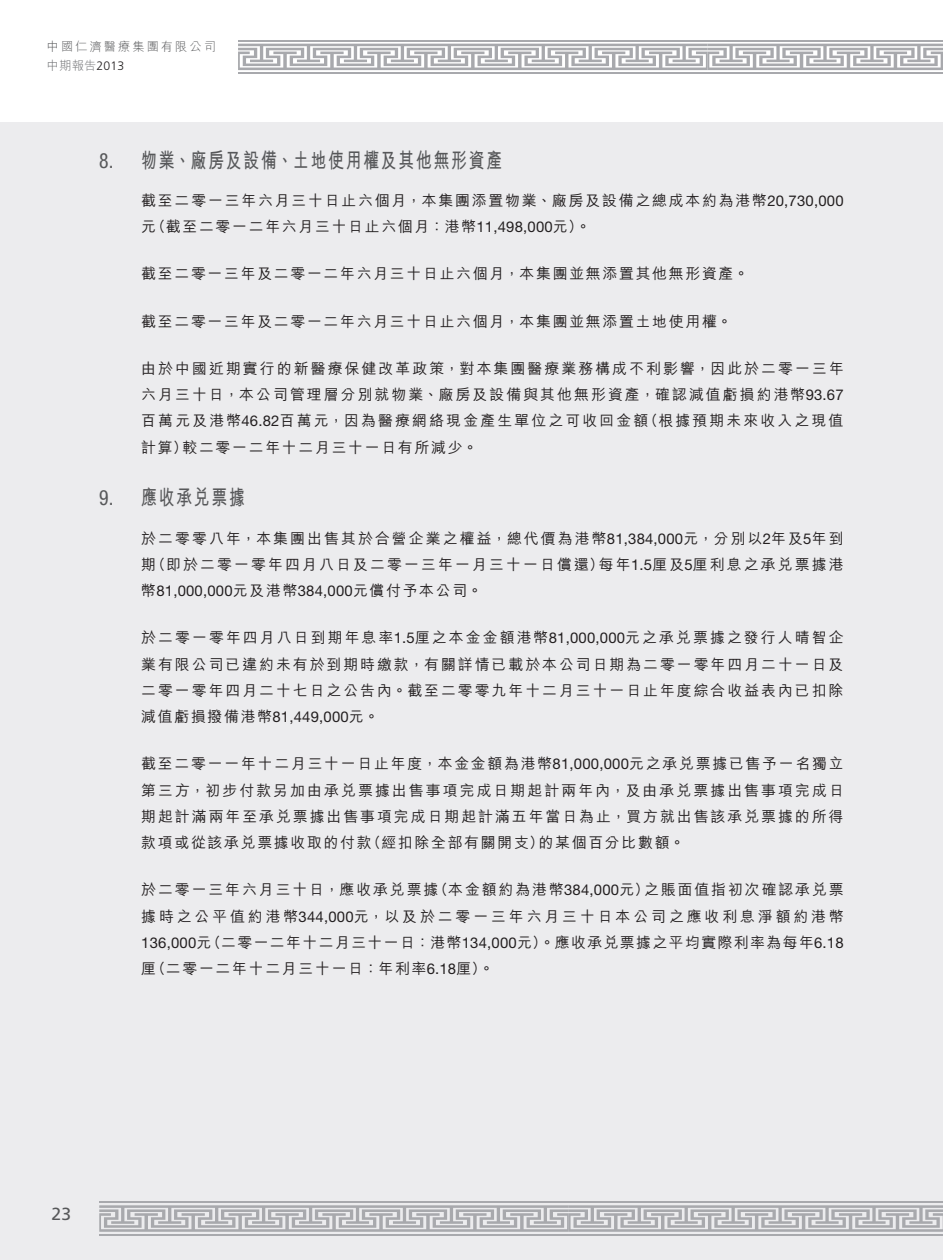
<style>
.page{position:relative;width:943px;height:1260px;background:#fff}
.page>*{position:absolute;margin:0;border:0;box-sizing:border-box;transform-origin:0 0}
._03_H1{font:700 21px "M Hei HK";letter-spacing:.115em;color:#57585a;scale:.75 1}
._03_H1-2{font:condensed 21px "Helvetica Neue LT Std";color:#57585a;scale:.94 1}
.t1{font:17.5px "Frutiger LT Std";color:#57585a}
._12___P2{font:500 14.88px/26.2px "M Hei HK";letter-spacing:.13em;color:#231f20}
._12___P2-2{font:500 14.88px "M Hei HK";letter-spacing:.095em;color:#231f20}
._12___P2-3{font:500 14.88px "M Hei HK";letter-spacing:.195em;color:#231f20}
._12___P2-4{font:14.88px/26.2px "Helvetica Neue LT Std";letter-spacing:.015em;color:#231f20}
.t2{font:300 12.25px/19.2px "M Hei HK";letter-spacing:.165em;color:#57585a}
.s1{color:#6c6d70}
.s2{font-family:"Frutiger LT Std";color:#231f20}
.s3{font-family:"Helvetica Neue LT Std";font-weight:400}
.s4{font-family:"M Hei HK";font-weight:500}
</style>
<div class="page">
<div style="left:0;top:122px;width:943px;height:1138px;background:#ececee"></div>
<hr style="left:238px;top:72px;width:469px;height:2px;background:#a8a9ad">
<hr style="left:238px;top:40px;width:469px;height:2px;background:#a8a9ad">
<svg style="left:238px;top:44px;width:705px;height:26px"></svg>
<hr style="left:707px;top:72px;width:236px;height:2px;background:#a8a9ad">
<hr style="left:707px;top:40px;width:236px;height:2px;background:#a8a9ad">
<hr style="left:99px;top:1234px;width:470px;height:2px;background:#a8a9ad">
<hr style="left:99px;top:1201px;width:470px;height:2px;background:#a8a9ad">
<svg style="left:99px;top:1205px;width:844px;height:27px"></svg>
<hr style="left:569px;top:1234px;width:374px;height:2px;background:#a8a9ad">
<hr style="left:569px;top:1201px;width:374px;height:2px;background:#a8a9ad">
<p class="t2" style="left:47px;top:36px;width:171px">中國仁濟醫療集團有限公司<span class="s1">中期報告</span><span class="s2">2013</span></p>
<p class="_03_H1-2" style="left:99px;top:148px;width:17px">8.</p>
<p class="_03_H1-2" style="left:99px;top:486px;width:17px">9.</p>
<p class="_03_H1" style="left:141px;top:145px;width:482px">物業、廠房及設備、土地使用權及其他無形資產</p>
<p class="_12___P2" style="left:151px;top:186px;width:694px;text-indent:-10px">截至二零一三年六月三十日止六個月，本集團添置物業、廠房及設備之總成本約為港幣<span class="s3">20,730,000</span>（截至二零一二年六月三十日止六個月：港幣<span class="s3">11,498,000</span>元。(</p>
<p class="_12___P2" style="left:141px;top:212px;width:16px">元</p>
<p class="_12___P2" style="left:141px;top:260px;width:608px">截至二零一三年及二零一二年六月三十日止六個月，本集團並無添置其他無形資產。</p>
<p class="_12___P2" style="left:141px;top:307px;width:592px">截至二零一三年及二零一二年六月三十日止六個月，本集團並無添置土地使用權。</p>
<p class="_12___P2" style="left:141px;top:354px;width:704px;text-align:right">由於中國近期實行的新醫療保健改革政策，對本集團醫療業務構成不利影響，因此於二零一三年六月三十日，本公司管理層分別就物業、廠房及設備與其他無形資產，確認減值虧損約港幣<span class="s3">93.67</span>（根據預期未來收入之現值</p>
<p class="_12___P2" style="left:182px;top:407px;width:467px;text-indent:-41px">百萬元及港幣<span class="s3">46.82</span>百萬元，因為醫療網絡現金產生單位之可收回金額較二零一二年十二月三十一日有所減少。</p>
<p class="_12___P2" style="left:141px;top:433px;width:48px">計算）</p>
<p class="_03_H1" style="left:141px;top:482px;width:140px">應收承兌票據</p>
<p class="_12___P2" style="left:141px;top:524px;width:704px;text-align:right">於二零零八年，本集團出售其於合營企業之權益，總代價為港幣<span class="s3">81,384,000</span>元，分別以<span class="s3">2</span>年及<span class="s3">5</span>年到每年<span class="s3">1.5</span>厘及<span class="s3">5</span>厘利息之承兌票據港</p>
<p class="_12___P2" style="left:151px;top:550px;width:455px">（即於二零一零年四月八日及二零一三年一月三十一日償還）</p>
<p class="_12___P2-4" style="left:141px;top:551px;width:342px"><span class="s4">期<br>幣</span>81,000,000<span class="s4">元及港幣</span>384,000<span class="s4">元償付予本公司。</span></p>
<p class="_12___P2" style="left:141px;top:624px;width:703px;text-align:justify">於二零一零年四月八日到期年息率<span class="s3">1.5</span>厘之本金金額港幣<span class="s3">81,000,000</span>元之承兌票據之發行人晴智企業有限公司已違約未有於到期時繳款，有關詳情已載於本公司日期為二零一零年四月二十一日及二零一零年四月二十七日之公告內。截至二零零九年十二月三十一日止年度綜合收益表內已扣除減值虧損撥備港幣<span class="s3">81,449,000</span>元。</p>
<p class="_12___P2" style="left:141px;top:750px;width:704px">截至二零一一年十二月三十一日止年度，本金金額為港幣<span class="s3">81,000,000</span>元之承兌票據已售予一名獨立</p>
<p class="_12___P2" style="left:141px;top:776px;width:704px">第三方，初步付款另加由承兌票據出售事項完成日期起計兩年內，及由承兌票據出售事項完成日</p>
<p class="_12___P2" style="left:141px;top:802px;width:703px">期起計滿兩年至承兌票據出售事項完成日期起計滿五年當日為止，買方就出售該承兌票據的所得</p>
<p class="_12___P2" style="left:538px;top:828px;width:147px">的某個百分比數額。</p>
<p class="_12___P2" style="left:366px;top:828px;width:179px">（經扣除全部有關開支）</p>
<p class="_12___P2" style="left:141px;top:828px;width:232px">款項或從該承兌票據收取的付款</p>
<p class="_12___P2" style="left:433px;top:876px;width:218px">（本金額約為港幣<span class="s3">384,000</span>元）</p>
<p class="_12___P2" style="left:141px;top:876px;width:299px">於二零一三年六月三十日，應收承兌票據</p>
<p class="_12___P2-3" style="left:141px;top:905px;width:704px">據時之公平值約港幣<span class="s3">344,000</span>元，以及於二零一三年六月三十日本公司之應收利息淨額約港幣</p>
<p class="_12___P2-2" style="left:206px;top:932px;width:639px">（二零一二年十二月三十一日：港幣<span class="s3">134,000</span>元）。應收承兌票據之平均實際利率為每年<span class="s3">6.18</span></p>
<p class="_12___P2" style="left:644px;top:876px;width:201px">之賬面值指初次確認承兌票</p>
<p class="_12___P2" style="left:151px;top:928px;width:345px;text-indent:-10px"><span class="s3">136,000</span>元<br>（二零一二年十二月三十一日：年利率<span class="s3">6.18</span>厘。(</p>
<p class="_12___P2" style="left:141px;top:954px;width:16px">厘</p>
<p class="t1" style="left:52px;top:1204px;width:21px">23</p>
</div>
